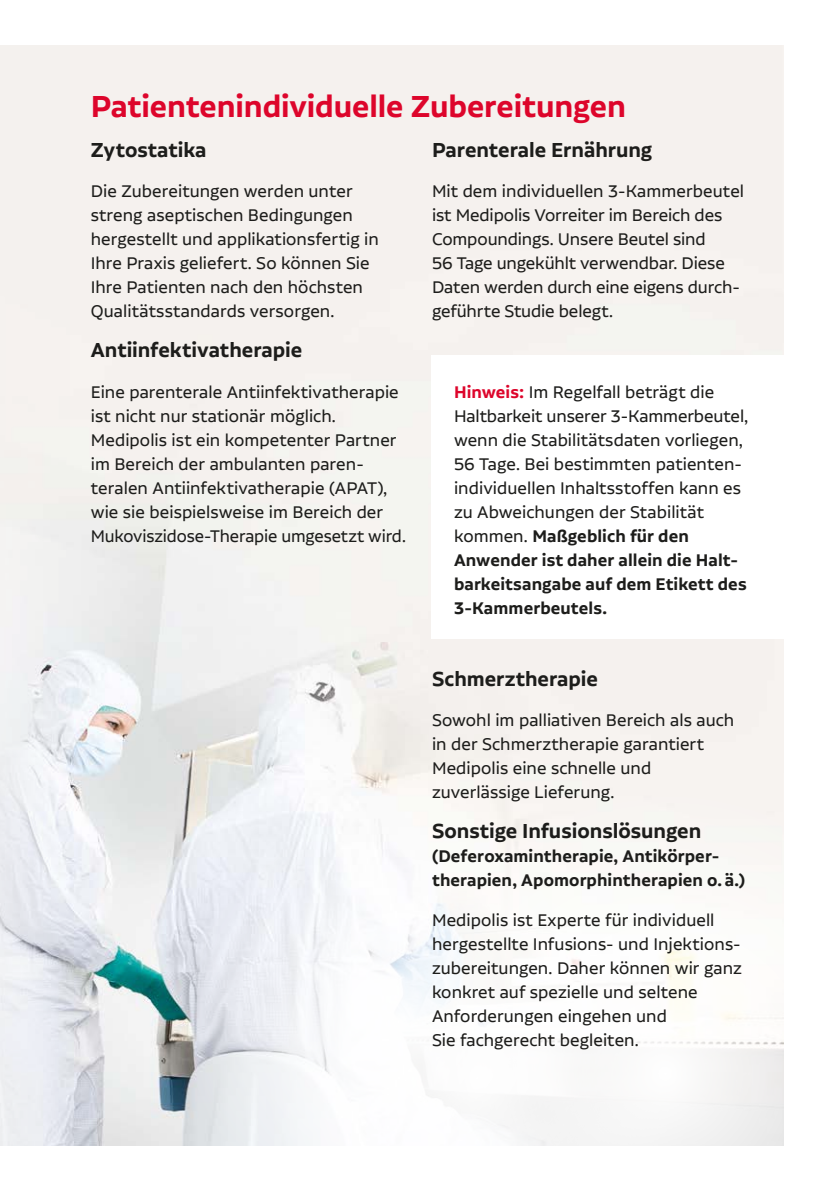
<style>
.page{position:relative;width:840px;height:1191px;background:#fff}
.page>*{position:absolute;margin:0;border:0;box-sizing:border-box;transform-origin:0 0}
.t1{font:600 36px "Aalto Sans Pro";color:#dd052b}
.t2{font:600 24px "Aalto Sans Pro";color:#1d1d1b}
.t3{font:20px/24px "Aalto Sans Pro";color:#1d1d1b}
.t4{font:600 20px/24px "Aalto Sans Pro";letter-spacing:.005em;color:#1d1d1b}
.s1{font-weight:600;color:#dd052b}
.s2{font-weight:600}
</style>
<div class="page">
<img style="left:0;top:45px;width:782px;height:1100px">
<svg style="left:181px;top:805px;width:189px;height:341px;fill:#eff1f6"></svg>
<svg style="left:370px;top:779px;width:414px;height:367px"></svg>
<div style="left:431px;top:355px;width:408px;height:284px;background:#fff"></div>
<h1 class="t1" style="left:91px;top:87px;width:536px">Patientenindividuelle Zubereitungen</h1>
<p class="t2" style="left:91px;top:137px;width:117px">Zytostatika</p>
<p class="t3" style="left:91px;top:179px;width:289px">Die Zubereitungen werden unter streng aseptischen Bedingungen hergestellt und applikationsfertig in Ihre Praxis geliefert. So können Sie Ihre Patienten nach den höchsten Qualitätsstandards versorgen.</p>
<p class="t2" style="left:91px;top:337px;width:213px">Antiinfektivatherapie</p>
<p class="t3" style="left:91px;top:379px;width:316px">Eine parenterale Antiinfektivatherapie ist nicht nur stationär möglich.<br>Medipolis ist ein kompetenter Partner im Bereich der ambulanten paren&shy;teralen Antiinfektivatherapie (APAT), wie sie beispielsweise im Bereich der Mukoviszidose-Therapie umgesetzt wird.</p>
<p class="t2" style="left:432px;top:137px;width:222px">Parenterale Ernährung</p>
<p class="t3" style="left:432px;top:179px;width:313px">Mit dem individuellen 3-Kammerbeutel ist Medipolis Vorreiter im Bereich des Compoundings. Unsere Beutel sind<br>56 Tage ungekühlt verwendbar. Diese Daten werden durch eine eigens durch&shy;geführte Studie belegt.</p>
<p class="t3" style="left:454px;top:379px;width:295px"><span class="s1">Hinweis:</span> Im Regelfall beträgt die Haltbarkeit unserer 3-Kammerbeutel, wenn die Stabilitätsdaten vorliegen, 56 Tage. Bei bestimmten patienten&shy;individuellen Inhaltsstoffen kann es zu Abweichungen der Stabilität kommen. <span class="s2">Maßgeblich für den Anwender ist daher allein die Halt&shy;barkeitsangabe auf dem Etikett des 3-Kammerbeutels.</span></p>
<p class="t2" style="left:432px;top:665px;width:167px">Schmerztherapie</p>
<p class="t3" style="left:432px;top:707px;width:304px">Sowohl im palliativen Bereich als auch in der Schmerztherapie garantiert<br>Medipolis eine schnelle und zuverlässige Lieferung.</p>
<p class="t2" style="left:432px;top:817px;width:271px">Sonstige Infusionslösungen</p>
<p class="t4" style="left:432px;top:843px;width:314px">(Deferoxamintherapie, Antikörper-- therapien, Apomorphintherapien o. ä.)</p>
<p class="t3" style="left:432px;top:907px;width:311px">Medipolis ist Experte für individuell hergestellte Infusions- und Injektions&shy;zubereitungen. Daher können wir ganz konkret auf spezielle und seltene Anforderungen eingehen und<br>Sie fachgerecht begleiten.</p>
</div>
